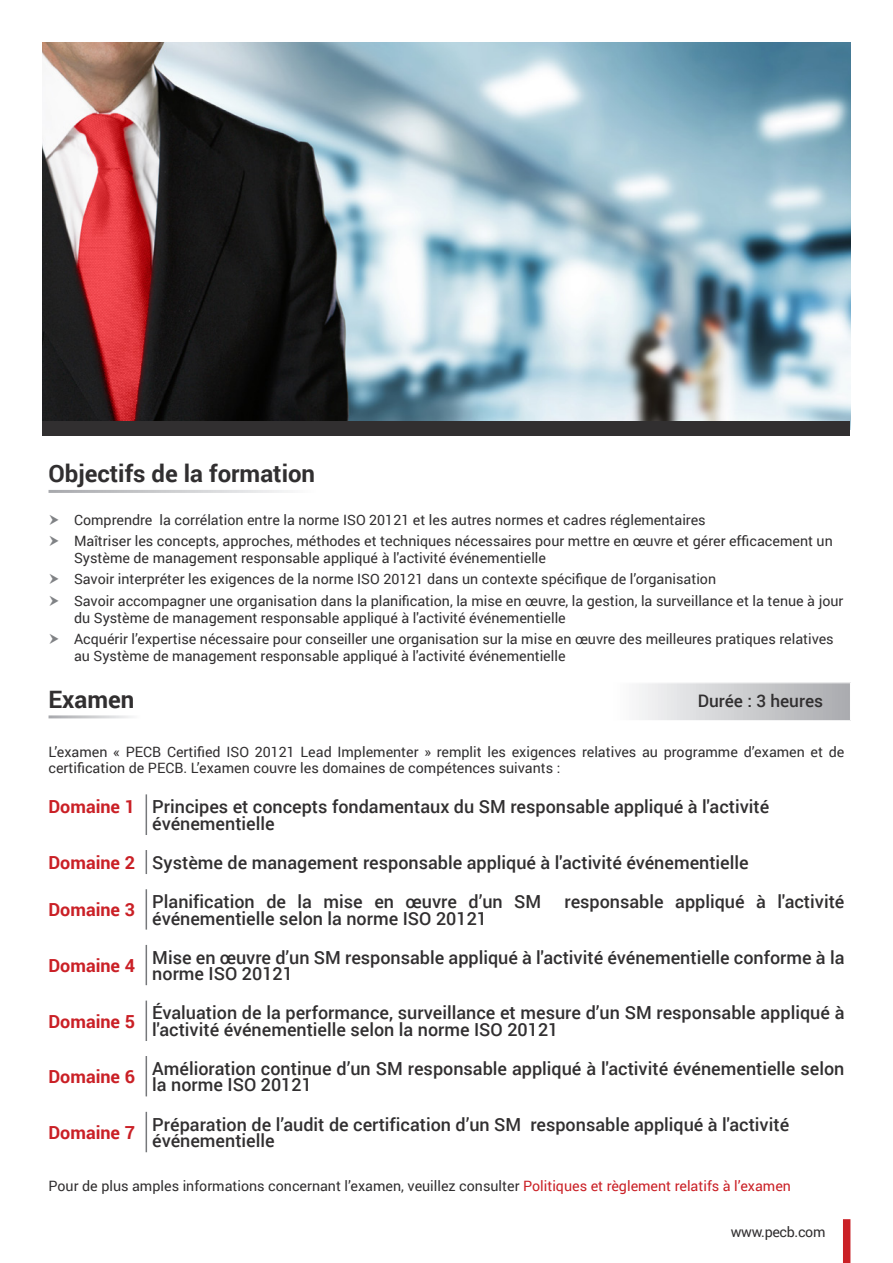
<style>
.page{position:relative;width:893px;height:1263px;background:#fff}
.page>*{position:absolute;margin:0;border:0;box-sizing:border-box;transform-origin:0 0}
.t1{font:700 24px "Roboto";color:#312f30}
.t2{font:500 18px/16.5px "Roboto";color:#312f30}
.t3{font:700 18px "Roboto";color:#ca2026}
.t4{font:500 17.25px "Roboto";color:#312f30}
.Bullet_Points{font:14.25px/17.1px "Roboto";color:#312f30}
.Bullet_Points-2{font:14.25px "Roboto";letter-spacing:-.025em;color:#312f30}
.s1{color:#ca2026}
</style>
<div class="page">
<img style="left:43px;top:43px;width:807px;height:378px">
<div style="left:843px;top:1219px;width:7px;height:44px;background:#ca2026"></div>
<div style="left:43px;top:421px;width:807px;height:15px;background:#312f30"></div>
<svg style="left:639px;top:683px;width:211px;height:37px;background:#cecfd1"></svg>
<hr style="left:146px;top:794px;width:1px;height:41px;background:#76787b">
<svg style="left:146px;top:850px;width:1px;height:24px"></svg>
<hr style="left:146px;top:889px;width:1px;height:41px;background:#76787b">
<hr style="left:146px;top:945px;width:1px;height:40px;background:#76787b">
<hr style="left:146px;top:1000px;width:1px;height:41px;background:#76787b">
<hr style="left:146px;top:1056px;width:1px;height:40px;background:#76787b">
<hr style="left:146px;top:1111px;width:1px;height:41px;background:#76787b">
<p class="t1" style="left:49px;top:457px;width:268px">Objectifs de la formation</p>
<p class="Bullet_Points" style="left:74px;top:510px;width:633px">Comprendre la corrélation entre la norme ISO 20121 et les autres normes et cadres réglementaires</p>
<p class="Bullet_Points" style="left:74px;top:532px;width:760px">Maîtriser les concepts, approches, méthodes et techniques nécessaires pour mettre en œuvre et gérer efficacement un<br>Système de management responsable appliqué à l'activité événementielle</p>
<p class="Bullet_Points" style="left:74px;top:570px;width:644px">Savoir interpréter les exigences de la norme ISO 20121 dans un contexte spécifique de l’organisation</p>
<p class="Bullet_Points" style="left:74px;top:592px;width:771px">Savoir accompagner une organisation dans la planification, la mise en œuvre, la gestion, la surveillance et la tenue à jour du Système de management responsable appliqué à l'activité événementielle</p>
<p class="Bullet_Points" style="left:74px;top:630px;width:761px">Acquérir l’expertise nécessaire pour conseiller une organisation sur la mise en œuvre des meilleures pratiques relatives au Système de management responsable appliqué à l'activité événementielle</p>
<p class="t1" style="left:49px;top:682px;width:87px">Examen</p>
<p class="t4" style="left:698px;top:689px;width:127px">Durée : 3 heures</p>
<p class="Bullet_Points" style="left:49px;top:743px;width:797px;line-height:16.5px">L’examen « PECB Certified ISO 20121 Lead Implementer » remplit les exigences relatives au programme d’examen et de certification de PECB. L’examen couvre les domaines de compétences suivants :</p>
<p class="t3" style="left:49px;top:794px;width:88px">Domaine 1</p>
<p class="t2" style="left:152px;top:798px;width:618px">Principes et concepts fondamentaux du SM responsable appliqué à l'activité événementielle</p>
<p class="t3" style="left:49px;top:850px;width:88px">Domaine 2</p>
<p class="t2" style="left:152px;top:853px;width:598px">Système de management responsable appliqué à l'activité événementielle</p>
<p class="t3" style="left:49px;top:897px;width:88px">Domaine 3</p>
<p class="t2" style="left:152px;top:893px;width:391px">Planification de la mise en œuvre d’un SM</p>
<p class="t2" style="left:564px;top:893px;width:281px">responsable appliqué à l'activité</p>
<p class="t2" style="left:152px;top:909px;width:336px">événementielle selon la norme ISO 20121</p>
<p class="t3" style="left:49px;top:953px;width:88px">Domaine 4</p>
<p class="t2" style="left:152px;top:948px;width:694px">Mise en œuvre d’un SM responsable appliqué à l'activité événementielle conforme à la norme ISO 20121</p>
<p class="t3" style="left:49px;top:1008px;width:88px">Domaine 5</p>
<p class="t2" style="left:152px;top:1004px;width:694px">Évaluation de la performance, surveillance et mesure d’un SM responsable appliqué à l'activité événementielle selon la norme ISO 20121</p>
<p class="t3" style="left:49px;top:1064px;width:88px">Domaine 6</p>
<p class="t2" style="left:152px;top:1059px;width:694px">Amélioration continue d’un SM responsable appliqué à l'activité événementielle selon la norme ISO 20121</p>
<p class="t3" style="left:49px;top:1120px;width:88px">Domaine 7</p>
<p class="t2" style="left:152px;top:1115px;width:638px">Préparation de l’audit de certification d’un SM responsable appliqué à l'activité événementielle</p>
<p class="Bullet_Points" style="left:49px;top:1176px;width:744px">Pour de plus amples informations concernant l’examen, veuillez consulter <span class="s1">Politiques et règlement relatifs à l’examen</span></p>
<p class="Bullet_Points-2" style="left:731px;top:1221px;width:96px">www.pecb.com</p>
</div>
